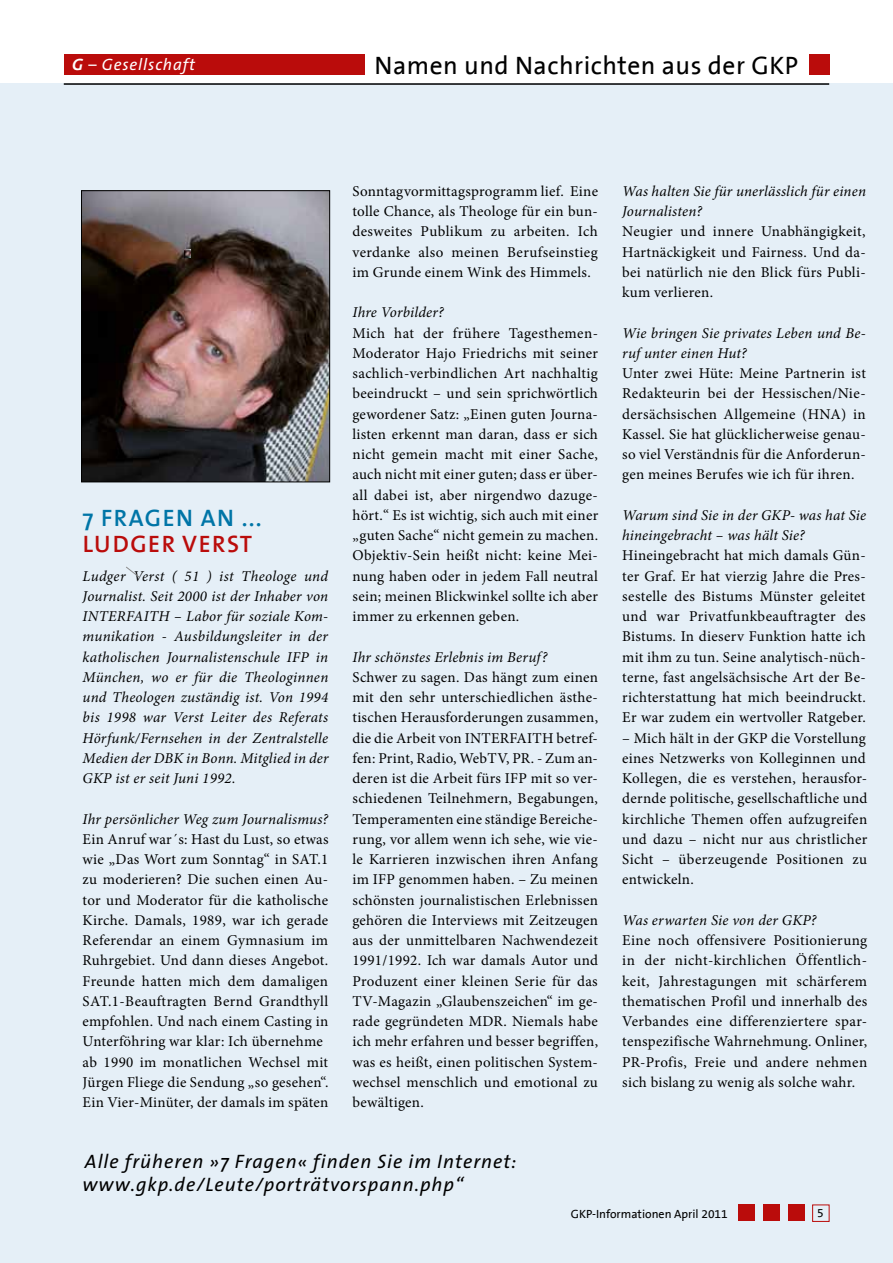
<style>
.page{position:relative;width:893px;height:1263px;background:#fff}
.page>*{position:absolute;margin:0;border:0;box-sizing:border-box;transform-origin:0 0}
.t1{font:25.5px "The Sans B5 Plain";color:#000}
.t2{font:600 24px "The Sans";color:#0075a7}
.t3{font:600 24px "The Sans";color:#ba0c0b}
.t4{font:italic 19.5px/23.4px "The Sans";letter-spacing:.05em;color:#000}
.t5{font:italic 16.5px "The Sans";letter-spacing:.05em;color:#fff}
.t6{font:15px/20.2px "Minion Pro";letter-spacing:.02em;color:#000;text-align:justify}
.t7{font:italic 15px/20.2px "Minion Pro";letter-spacing:.01em;color:#000}
.t8{font:12px "The Sans B5 Plain";color:#000}
.s1{font-weight:700}
</style>
<div class="page">
<div style="left:0;top:84px;width:892px;height:1179px;background:#e5eff7"></div>
<img style="left:83px;top:192px;width:245px;height:288px">
<div style="left:81px;top:190px;width:249px;height:292px;border:1px solid #000"></div>
<div style="left:809px;top:54px;width:20px;height:20px;background:#ba0c0b"></div>
<div style="left:64px;top:54px;width:300px;height:20px;background:#ba0c0b"></div>
<hr style="left:64px;top:83px;width:765px;height:2px;background:#000">
<svg style="left:126px;top:566px;width:13px;height:11px"></svg>
<svg style="left:184px;top:249px;width:7px;height:9px"></svg>
<div style="left:738px;top:1204px;width:17px;height:17px;background:#ba0c0b"></div>
<div style="left:788px;top:1204px;width:16px;height:17px;background:#ba0c0b"></div>
<div style="left:763px;top:1204px;width:17px;height:17px;background:#ba0c0b"></div>
<div style="left:812px;top:1204px;width:17px;height:18px;border:1px solid #ba0c0b"></div>
<p class="t5" style="left:72px;top:50px;width:124px"><span class="s1">!</span> – Gesellschaft</p>
<h1 class="t1" style="left:374px;top:55px;width:425px">!"#$%&amp;'%(&amp;!")*+,)*-$%&amp;"'.&amp;($+&amp;/01</h1>
<h2 class="t2" style="left:83px;top:508px;width:180px">!"#$%&amp;'("%(")))</h2>
<h2 class="t3" style="left:83px;top:534px;width:171px">*+,&amp;'$"-'$./</h2>
<p class="t7" style="left:83px;top:566px;width:248px;text-align:justify">Ludger Verst ( 51 ) ist Theologe und Journalist. Seit 2000 ist der Inhaber von INTERFAITH – Labor für soziale Kom&shy;munikation - Ausbildungsleiter in der katholischen Journalistenschule IFP in München, wo er für die Theologinnen und Theologen zuständig ist. Von 1994 bis 1998 war Verst Leiter des Referats Hörfunk/Fernsehen in der Zentralstelle Medien der DBK in Bonn. Mitglied in der GKP ist er seit Juni 1992.</p>
<p class="t7" style="left:83px;top:809px;width:247px">Ihr persönlicher Weg zum Journalismus?</p>
<p class="t6" style="left:83px;top:829px;width:247px;text-align:left">Ein Anruf war´s: Hast du Lust, so etwas wie „Das Wort zum Sonntag“ in SAT.1 zu moderieren? Die suchen einen Au&shy;tor und Moderator für die katholische Kirche. Damals, 1989, war ich gerade Referendar an einem Gymnasium im Ruhrgebiet. Und dann dieses Angebot.<br>Freunde hatten mich dem damaligen SAT.1-Beauftragten Bernd Grandthyll empfohlen. Und nach einem Casting in Unterföhring war klar: Ich übernehme ab 1990 im monatlichen Wechsel mit Jürgen Fliege die Sendung „so gesehen“.<br>Ein Vier-Minüter, der damals im späten</p>
<p class="t6" style="left:352px;top:181px;width:247px">Sonntagvormittagsprogramm lief. Eine tolle Chance, als Theologe für ein bun&shy;desweites Publikum zu arbeiten. Ich verdanke also meinen Berufseinstieg im Grunde einem Wink des Himmels.</p>
<p class="t7" style="left:352px;top:302px;width:93px">Ihre Vorbilder?</p>
<p class="t6" style="left:352px;top:323px;width:247px">Mich hat der frühere Tagesthemen-Moderator Hajo Friedrichs mit seiner sachlich-verbindlichen Art nachhaltig beeindruckt – und sein sprichwörtlich gewordener Satz: „Einen guten Journa&shy;listen erkennt man daran, dass er sich nicht gemein macht mit einer Sache, auch nicht mit einer guten; dass er über&shy;all dabei ist, aber nirgendwo dazuge&shy;hört.“ Es ist wichtig, sich auch mit einer „guten Sache“ nicht gemein zu machen.<br>Objektiv-Sein heißt nicht: keine Mei&shy;nung haben oder in jedem Fall neutral sein; meinen Blickwinkel sollte ich aber immer zu erkennen geben.</p>
<p class="t7" style="left:352px;top:647px;width:196px">Ihr schönstes Erlebnis im Beruf?</p>
<p class="t6" style="left:352px;top:667px;width:247px">Schwer zu sagen. Das hängt zum einen mit den sehr unterschiedlichen ästhe&shy;tischen Herausforderungen zusammen, die die Arbeit von INTERFAITH betref&shy;fen: Print, Radio, WebTV, PR. - Zum an&shy;deren ist die Arbeit fürs IFP mit so ver&shy;schiedenen Teilnehmern, Begabungen, Temperamenten eine ständige Bereiche&shy;rung, vor allem wenn ich sehe, wie vie&shy;le Karrieren inzwischen ihren Anfang im IFP genommen haben. – Zu meinen schönsten journalistischen Erlebnissen gehören die Interviews mit Zeitzeugen aus der unmittelbaren Nachwendezeit 1991/1992. Ich war damals Autor und Produzent einer kleinen Serie für das TV-Magazin „Glaubenszeichen“ im ge&shy;rade gegründeten MDR. Niemals habe ich mehr erfahren und besser begriffen, was es heißt, einen politischen System&shy;wechsel menschlich und emotional zu bewältigen.</p>
<h3 class="t4" style="left:83px;top:1149px;width:435px">Alle früheren »7 Fragen« finden Sie im Internet: www.gkp.de/Leute/porträtvorspann.php“</h3>
<p class="t7" style="left:622px;top:181px;width:245px">Was halten Sie für unerlässlich für einen<br>Journalisten?</p>
<p class="t6" style="left:622px;top:221px;width:245px">Neugier und innere Unabhängigkeit, Hartnäckigkeit und Fairness. Und da&shy;bei natürlich nie den Blick fürs Publi&shy;kum verlieren.</p>
<p class="t7" style="left:622px;top:323px;width:245px">Wie bringen Sie privates Leben und Be&shy;ruf unter einen Hut?</p>
<p class="t6" style="left:622px;top:363px;width:245px">Unter zwei Hüte: Meine Partnerin ist Redakteurin bei der Hessischen/Nie&shy;dersächsischen Allgemeine (HNA) in Kassel. Sie hat glücklicherweise genau&shy;so viel Verständnis für die Anforderun&shy;gen meines Berufes wie ich für ihren.</p>
<p class="t7" style="left:622px;top:505px;width:245px">Warum sind Sie in der GKP- was hat Sie hineingebracht – was hält Sie?</p>
<p class="t6" style="left:622px;top:545px;width:245px">Hineingebracht hat mich damals Gün&shy;ter Graf. Er hat vierzig Jahre die Pres&shy;sestelle des Bistums Münster geleitet und war Privatfunkbeauftragter des Bistums. In dieserv Funktion hatte ich mit ihm zu tun. Seine analytisch-nüch&shy;terne, fast angelsächsische Art der Be&shy;richterstattung hat mich beeindruckt.<br>Er war zudem ein wertvoller Ratgeber.</p>
<p class="t6" style="left:622px;top:728px;width:247px">– Mich hält in der GKP die Vorstellung eines Netzwerks von Kolleginnen und Kollegen, die es verstehen, herausfor&shy;dernde politische, gesellschaftliche und kirchliche Themen offen aufzugreifen und dazu – nicht nur aus christlicher Sicht – überzeugende Positionen zu entwickeln.</p>
<p class="t7" style="left:622px;top:910px;width:196px">Was erwarten Sie von der GKP?</p>
<p class="t6" style="left:622px;top:930px;width:247px">Eine noch offensivere Positionierung in der nicht-kirchlichen Öffentlich&shy;keit, Jahrestagungen mit schärferem thematischen Profil und innerhalb des Verbandes eine differenziertere spar&shy;tenspezifische Wahrnehmung. Onliner, PR-Profis, Freie und andere nehmen sich bislang zu wenig als solche wahr.</p>
<p class="t8" style="left:571px;top:1208px;width:158px">/0134%56+#"-,6%$%&amp;78+,9&amp;:;&lt;&lt;</p>
<p class="t8" style="left:817px;top:1208px;width:8px">2</p>
</div>
